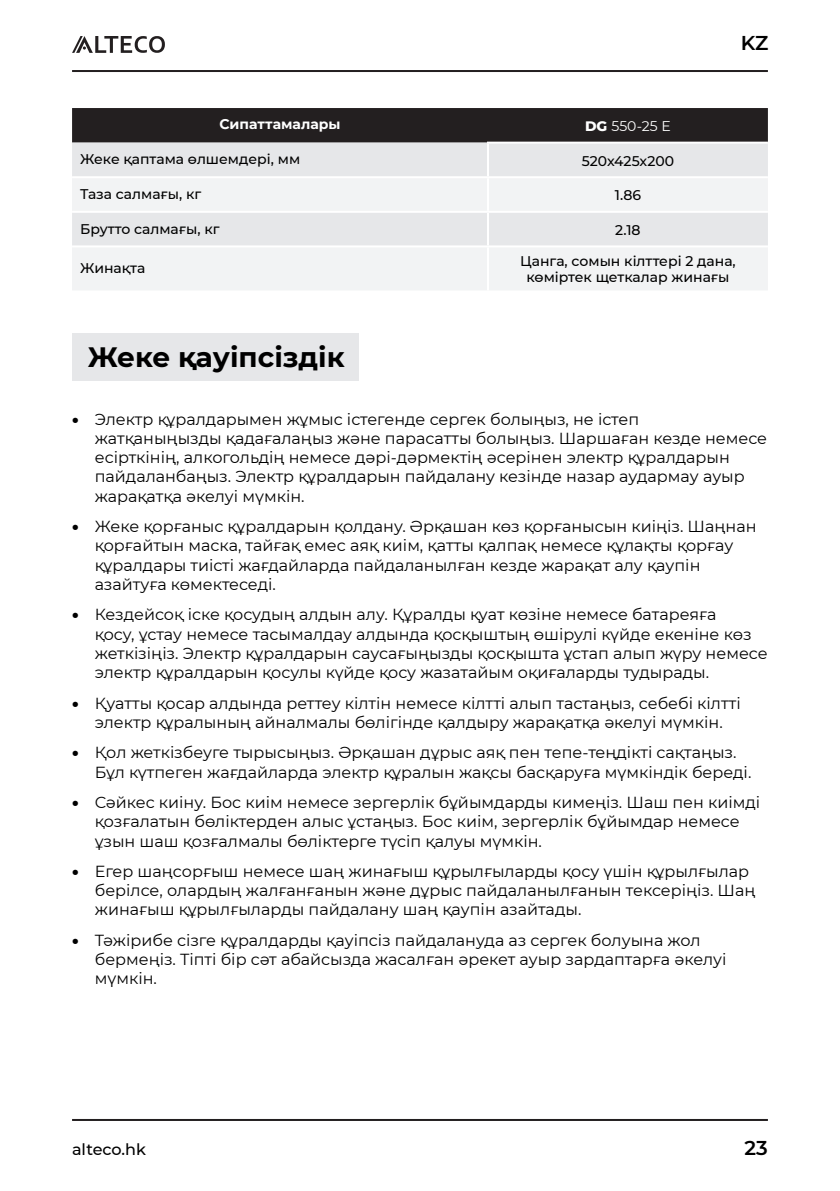
<style>
.page{position:relative;width:840px;height:1191px;background:#fff}
.page>*{position:absolute;margin:0;border:0;box-sizing:border-box;transform-origin:0 0}
.t1{font:700 28px "Montserrat";color:#000}
.t2{font:600 20px "Montserrat";color:#000}
.t3{font:16px/19.2px "Montserrat";color:#000}
.t4{font:500 16px "Montserrat";color:#000}
.t5{font:500 14px/16.8px "Montserrat";color:#000;text-align:center}
.t6{font:700 14px "Montserrat";color:#fff}
.t7{font:14px "Montserrat";color:#fff}
.s1{font-weight:800}
.s2{font-weight:900}
</style>
<div class="page">
<hr style="left:72px;top:70px;width:695px;height:2px;background:#231f20">
<hr style="left:72px;top:1119px;width:695px;height:2px;background:#231f20">
<svg style="left:72px;top:36px;width:93px;height:17px"></svg>
<div style="left:72px;top:108px;width:695px;height:35px;background:#231f20"></div>
<div style="left:72px;top:143px;width:695px;height:33px;background:#e6e7e9"></div>
<svg style="left:72px;top:178px;width:695px;height:112px;fill:#f2f3f4"></svg>
<hr style="left:486px;top:142px;width:281px;height:2px;background:#fff">
<hr style="left:486px;top:144px;width:2px;height:32px;background:#fff">
<hr style="left:486px;top:178px;width:2px;height:33px;background:#fff">
<hr style="left:72px;top:211px;width:415px;height:2px;background:#fff">
<hr style="left:487px;top:211px;width:280px;height:2px;background:#fff">
<hr style="left:486px;top:213px;width:2px;height:32px;background:#fff">
<hr style="left:72px;top:245px;width:415px;height:2px;background:#fff">
<hr style="left:487px;top:245px;width:280px;height:2px;background:#fff">
<hr style="left:486px;top:247px;width:2px;height:43px;background:#fff">
<div style="left:72px;top:333px;width:287px;height:48px;background:#e6e7e9"></div>
<p class="t2" style="left:740px;top:29px;width:29px">KZ</p>
<p class="t6" style="left:219px;top:114px;width:123px">Сипаттамалары</p>
<p class="t7" style="left:584px;top:116px;width:87px"><span class="s1">DG</span> 550-25 E</p>
<p class="t5" style="left:80px;top:150px;width:221px">Жеке қаптама өлшемдері, мм</p>
<p class="t5" style="left:581px;top:152px;width:94px">520x425x200</p>
<p class="t5" style="left:80px;top:185px;width:123px">Таза салмағы, кг</p>
<p class="t5" style="left:614px;top:186px;width:28px">1.86</p>
<p class="t5" style="left:80px;top:220px;width:141px">Брутто салмағы, кг</p>
<p class="t5" style="left:615px;top:221px;width:27px">2.18</p>
<p class="t5" style="left:80px;top:259px;width:67px">Жинақта</p>
<p class="t5" style="left:520px;top:252px;width:217px">Цанга, сомын кілттері 2 дана, көміртек щеткалар жинағы</p>
<h1 class="t1" style="left:88px;top:336px;width:258px">Жеке қауіпсіздік</h1>
<p class="t3" style="left:95px;top:409px;width:673px;text-indent:-23px"><span class="s2">•</span> Электр құралдарымен жұмыс істегенде сергек болыңыз, не істеп жатқаныңызды қадағалаңыз және парасатты болыңыз. Шаршаған кезде немесе есірткінің, алкогольдің немесе дәрі-дәрмектің әсерінен электр құралдарын пайдаланбаңыз. Электр құралдарын пайдалану кезінде назар аудармау ауыр жарақатқа әкелуі мүмкін.</p>
<p class="t3" style="left:95px;top:516px;width:663px;text-indent:-23px"><span class="s2">•</span> Жеке қорғаныс құралдарын қолдану. Әрқашан көз қорғанысын киіңіз. Шаңнан қорғайтын маска, тайғақ емес аяқ киім, қатты қалпақ немесе құлақты қорғау құралдары тиісті жағдайларда пайдаланылған кезде жарақат алу қаупін азайтуға көмектеседі.</p>
<p class="t3" style="left:95px;top:604px;width:674px;text-indent:-23px"><span class="s2">•</span> Кездейсоқ іске қосудың алдын алу. Құралды қуат көзіне немесе батареяға<br>қосу, ұстау немесе тасымалдау алдында қосқыштың өшірулі күйде екеніне көз жеткізіңіз. Электр құралдарын саусағыңызды қосқышта ұстап алып жүру немесе электр құралдарын қосулы күйде қосу жазатайым оқиғаларды тудырады.</p>
<p class="t3" style="left:72px;top:692px;width:669px;text-align:center"><span class="s2">•</span> Қуатты қосар алдында реттеу кілтін немесе кілтті алып тастаңыз, себебі кілтті электр құралының айналмалы бөлігінде қалдыру жарақатқа әкелуі мүмкін.</p>
<p class="t3" style="left:95px;top:742px;width:657px;text-indent:-23px"><span class="s2">•</span> Қол жеткізбеуге тырысыңыз. Әрқашан дұрыс аяқ пен тепе-теңдікті сақтаңыз.<br>Бұл күтпеген жағдайларда электр құралын жақсы басқаруға мүмкіндік береді.</p>
<p class="t3" style="left:95px;top:792px;width:666px;text-indent:-23px"><span class="s2">•</span> Сәйкес киіну. Бос киім немесе зергерлік бұйымдарды кимеңіз. Шаш пен киімді қозғалатын бөліктерден алыс ұстаңыз. Бос киім, зергерлік бұйымдар немесе ұзын шаш қозғалмалы бөліктерге түсіп қалуы мүмкін.</p>
<p class="t3" style="left:95px;top:861px;width:662px;text-indent:-23px"><span class="s2">•</span> Егер шаңсорғыш немесе шаң жинағыш құрылғыларды қосу үшін құрылғылар берілсе, олардың жалғанғанын және дұрыс пайдаланылғанын тексеріңіз. Шаң жинағыш құрылғыларды пайдалану шаң қаупін азайтады.</p>
<p class="t3" style="left:95px;top:930px;width:633px;text-indent:-23px"><span class="s2">•</span> Тәжірибе сізге құралдарды қауіпсіз пайдалануда аз сергек болуына жол бермеңіз. Тіпті бір сәт абайсызда жасалған әрекет ауыр зардаптарға әкелуі мүмкін.</p>
<p class="t4" style="left:72px;top:1138px;width:75px">alteco.hk</p>
<p class="t2" style="left:744px;top:1133px;width:25px">23</p>
</div>
